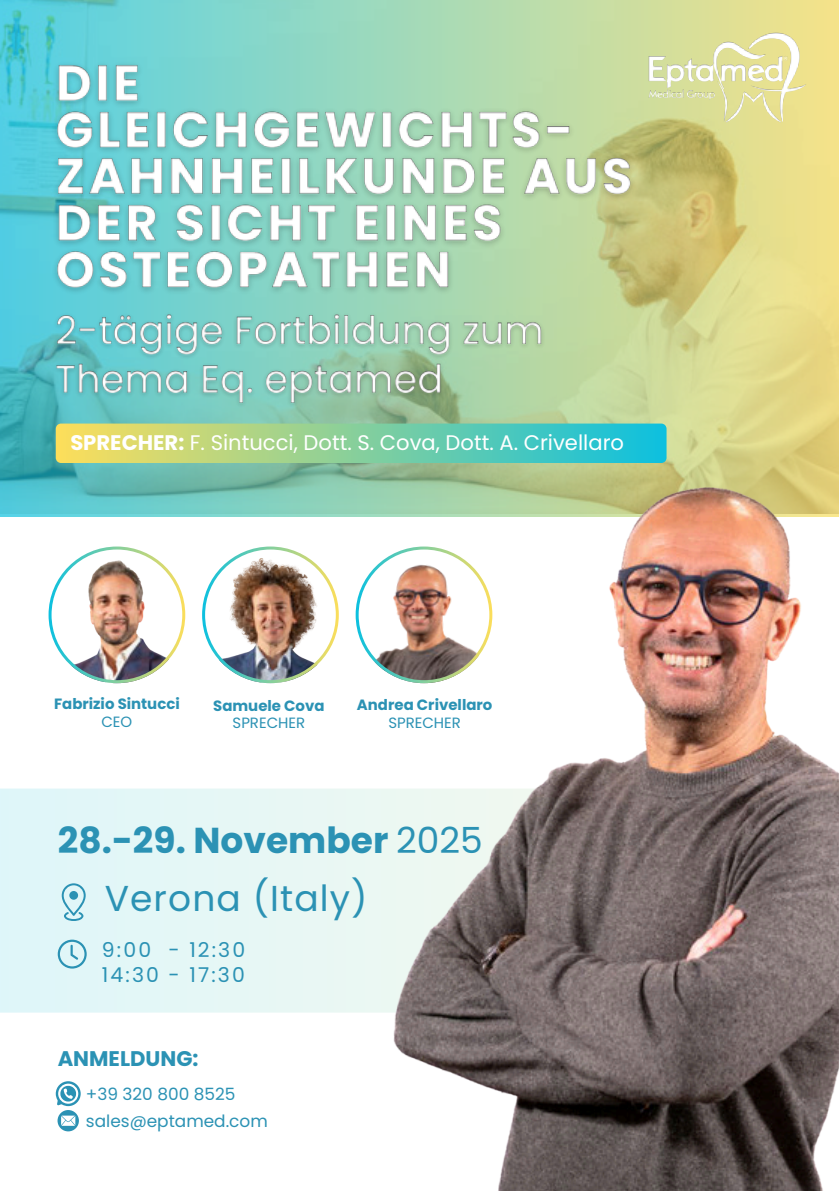
<style>
.page{position:relative;width:839px;height:1191px;background:#fff}
.page>*{position:absolute;margin:0;border:0;box-sizing:border-box;transform-origin:0 0}
.t1{font:700 36px "Poppins";color:#2b92b4}
.t2{font:36px "Poppins";letter-spacing:.03em;color:#2b92b4}
.t3{font:700 21.2px "Poppins";color:#2b92b4}
.t4{font:21px "Poppins";color:#fff}
.t5{font:20.4px/25.6px "Poppins";letter-spacing:.105em;color:#2b92b4}
.t6{font:17px "Poppins";color:#2b92b4}
.t7{font:700 15px "Poppins";color:#2b92b4}
.t8{font:700 14.8px "Poppins";color:#2b92b4}
.t9{font:14.8px "Poppins";color:#2b92b4}
.s1{font-weight:700}
.s2{font-weight:400}
</style>
<div class="page">
<div style="left:0;top:789px;width:342px;height:224px;background:#e4f7f6"></div>
<svg style="left:0;top:0;width:838px;height:517px;background:#a9cfa3"></svg>
<svg style="left:56px;top:424px;width:610px;height:39px;background:#85cf9c"></svg>
<img style="left:646px;top:20px;width:162px;height:114px">
<svg style="left:56px;top:1081px;width:25px;height:50px"></svg>
<svg style="left:58px;top:940px;width:28px;height:28px"></svg>
<svg style="left:62px;top:883px;width:24px;height:38px"></svg>
<div style="left:69px;top:891px;width:9px;height:9px;background:#2b92b4;border-radius:50%"></div>
<img style="left:48px;top:305px;width:502px;height:107px">
<img style="left:46px;top:48px;width:597px;height:257px">
<img style="left:342px;top:475px;width:496px;height:716px">
<img style="left:49px;top:547px;width:136px;height:136px">
<img style="left:202px;top:547px;width:136px;height:136px">
<img style="left:355px;top:547px;width:137px;height:136px">
<img style="left:56px;top:54px;width:581px;height:292px">
<p class="t4" style="left:70px;top:427px;width:555px"><span class="s1">SPRECHER:</span> F. Sintucci, Dott. S. Cova, Dott. A. Crivellaro</p>
<h6 class="t8" style="left:54px;top:694px;width:127px">Fabrizio Sintucci</h6>
<p class="t8" style="left:213px;top:695px;width:113px">Samuele Cova</p>
<p class="t9" style="left:101px;top:711px;width:32px">CEO</p>
<p class="t9" style="left:388px;top:712px;width:74px">SPRECHER</p>
<p class="t7" style="left:357px;top:694px;width:137px">Andrea Crivellaro</p>
<p class="t9" style="left:232px;top:712px;width:74px">SPRECHER</p>
<h4 class="t1" style="left:58px;top:816px;width:426px">28.-29. November <span class="s2">2025</span></h4>
<h2 class="t2" style="left:105px;top:873px;width:264px">Verona (Italy)</h2>
<p class="t5" style="left:102px;top:937px;width:145px">9:00 - 12:30<br>14:30 - 17:30</p>
<p class="t3" style="left:58px;top:1044px;width:142px">ANMELDUNG:</p>
<h6 class="t6" style="left:86px;top:1082px;width:151px">+39 320 800 8525</h6>
<h6 class="t6" style="left:86px;top:1109px;width:183px">sales@eptamed.com</h6>
</div>
